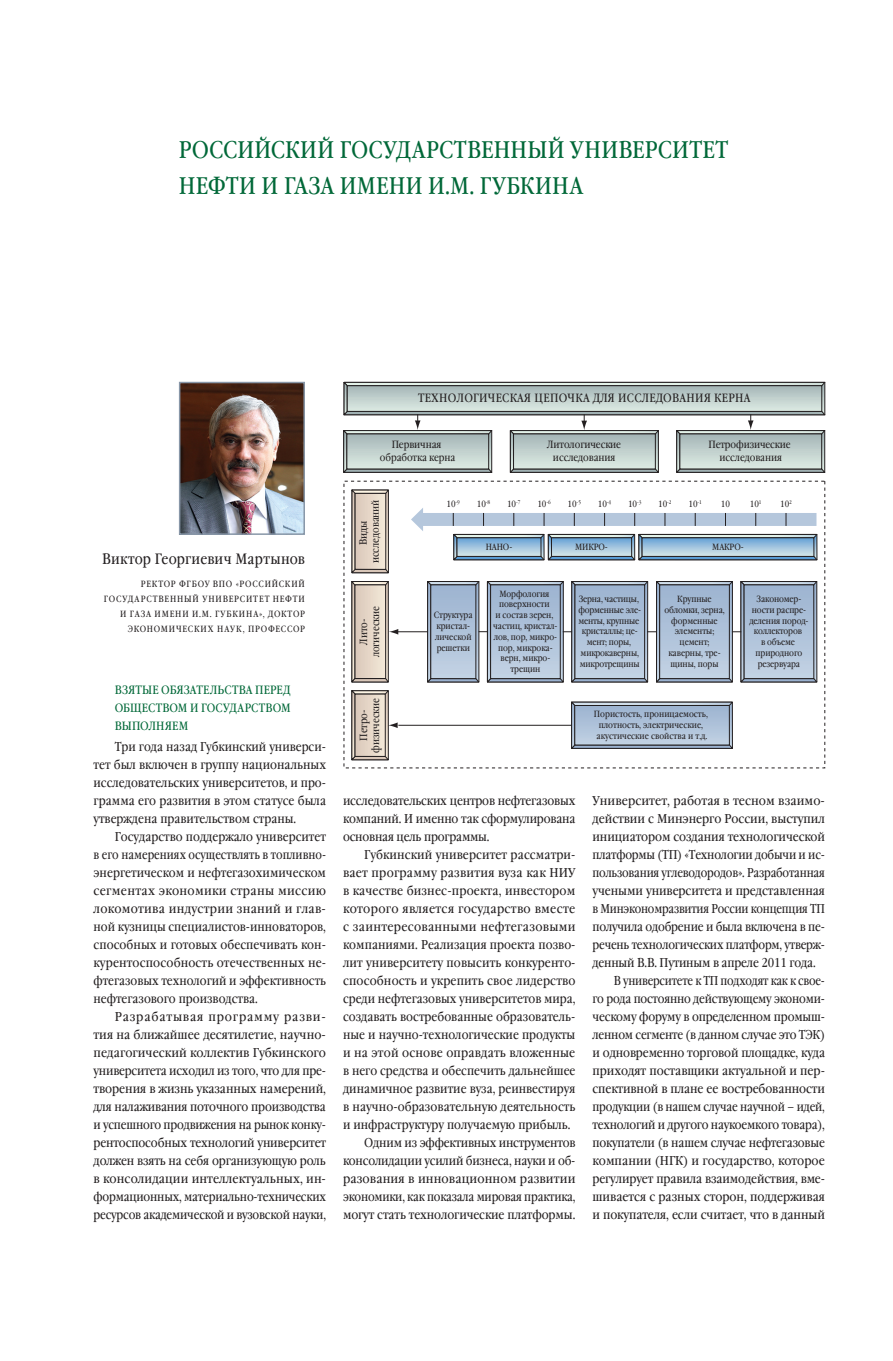
<style>
.page{position:relative;width:893px;height:1361px;background:#fff}
.page>*{position:absolute;margin:0;border:0;box-sizing:border-box;transform-origin:0 0}
.zagolovok_spusk{font:24px/36px "Garamond Book Narrow C";letter-spacing:.01em;color:#006838}
.O9-FIO_3R{font:15px "Garamond Book Narrow C";letter-spacing:.01em;color:#231f20}
.O9-Text{font:12.75px/18px "Garamond Book Narrow C";letter-spacing:-.005em;color:#231f20;text-align:justify}
.O9-Text-2{font:12.75px/18px "Garamond Book Narrow C";letter-spacing:-.005em;color:#231f20;text-align:justify;scale:.96 1}
.O9-Text-3{font:12.75px/18px "Garamond Book Narrow C";letter-spacing:-.005em;color:#231f20;text-align:justify;scale:1.05 1}
.O9-Text-4{font:12.75px/18px "Garamond Book Narrow C";letter-spacing:-.005em;color:#231f20;text-align:justify;scale:1.04 1}
.R-3k-new-Podzag{font:12px/18px "Garamond Book Narrow C";letter-spacing:.015em;color:#006838;text-align:justify}
.t1{font:12px "Garamond Book Narrow C";letter-spacing:.025em;color:#231f20}
.t2{font:10.5px/12.6px "Garamond Book Narrow C";letter-spacing:-.01em;color:#231f20;text-align:center}
.O9-Dolgnost_3R{font:9px/10.8px "Garamond Book Narrow C";letter-spacing:-.01em;color:#231f20;text-align:center}
.O9-Dolgnost_3R-2{font:9px/15px "Garamond Book Narrow C";letter-spacing:.09em;color:#231f20;text-align:right}
</style>
<div class="page">
<img style="left:182px;top:385px;width:120px;height:147px">
<div style="left:179px;top:382px;width:126px;height:153px;border:2px solid #8897a8"></div>
<svg style="left:571px;top:701px;width:162px;height:48px"></svg>
<div style="left:575px;top:705px;width:154px;height:40px;background:linear-gradient(to bottom,#9cb2d0,#c0d1e3)"></div>
<div style="left:574px;top:705px;width:156px;height:40px;border:1px solid #231f20"></div>
<svg style="left:351px;top:489px;width:38px;height:84px"></svg>
<svg style="left:357px;top:495px;width:27px;height:72px"></svg>
<div style="left:355px;top:493px;width:31px;height:76px;border:1px solid #231f20"></div>
<hr style="left:399px;top:725px;width:172px;height:1px;background:#231f20">
<svg style="left:351px;top:690px;width:47px;height:70px"></svg>
<svg style="left:351px;top:581px;width:467px;height:101px"></svg>
<svg style="left:343px;top:381px;width:483px;height:92px"></svg>
<svg style="left:411px;top:508px;width:407px;height:52px"></svg>
<p class="zagolovok_spusk" style="left:179px;top:132px;width:551px">РОССИЙСКИЙ ГОСУДАРСТВЕННЫЙ УНИВЕРСИТЕТ<br>НЕФТИ И ГАЗА ИМЕНИ И.М. ГУБКИНА</p>
<p class="O9-FIO_3R" style="left:102px;top:550px;width:204px">Виктор Георгиевич Мартынов</p>
<p class="O9-Dolgnost_3R-2" style="left:104px;top:577px;width:203px">РЕКТОР ФГБОУ ВПО «РОССИЙСКИЙ ГОСУДАРСТВЕННЫЙ УНИВЕРСИТЕТ НЕФТИ И ГАЗА ИМЕНИ И.М. ГУБКИНА», ДОКТОР ЭКОНОМИЧЕСКИХ НАУК, ПРОФЕССОР</p>
<p class="R-3k-new-Podzag" style="left:115px;top:681px;width:177px">ВЗЯТЫЕ ОБЯЗАТЕЛЬСТВА ПЕРЕД ОБЩЕСТВОМ И ГОСУДАРСТВОМ ВЫПОЛНЯЕМ</p>
<p class="O9-Text" style="left:94px;top:738px;width:234px;text-indent:21px">Три года назад Губкинский универси&shy;тет был включен в группу национальных исследовательских университетов, и про&shy;грамма его развития в этом статусе была утверждена правительством страны.</p>
<p class="O9-Text" style="left:94px;top:828px;width:234px;text-indent:21px">Государство поддержало университет в его намерениях осуществлять в топливно&shy;энергетическом и нефтегазохимическом сегментах экономики страны миссию локомотива индустрии знаний и глав&shy;ной кузницы специалистов-инноваторов, способных и готовых обеспечивать кон&shy;курентоспособность отечественных не&shy;фтегазовых технологий и эффективность нефтегазового производства.</p>
<p class="O9-Text-3" style="left:94px;top:1008px;width:223px;text-indent:21px">Разрабатывая программу разви&shy;тия на ближайшее десятилетие, научно&shy;педагогический коллектив Губкинского университета исходил из того, что для пре&shy;творения в жизнь указанных намерений, для налаживания поточного производства и успешного продвижения на рынок конку&shy;рентоспособных технологий университет должен взять на себя организующую роль в консолидации интеллектуальных, ин&shy;формационных, материально-технических ресурсов академической и вузовской науки,</p>
<p class="t1" style="left:418px;top:391px;width:334px">ТЕХНОЛОГИЧЕСКАЯ ЦЕПОЧКА ДЛЯ ИССЛЕДОВАНИЯ КЕРНА</p>
<p class="t2" style="left:380px;top:438px;width:77px">Первичная обработка керна</p>
<p class="t2" style="left:547px;top:438px;width:75px">Литологические исследования</p>
<p class="t2" style="left:708px;top:438px;width:84px">Петрофизические исследования</p>
<p class="t2" style="left:358px;top:563px;width:65px;line-height:12px;rotate:-90deg">Виды исследований</p>
<p class="t2" style="left:358px;top:657px;width:53px;line-height:12px;rotate:-90deg">Лито&shy;логические</p>
<p class="t2" style="left:369px;top:752px;width:56px;rotate:-90deg">физические</p>
<p class="t2" style="left:357px;top:741px;width:33px;rotate:-90deg">Петро-</p>
<p class="O9-Dolgnost_3R" style="left:447px;top:499px;width:15px">10<sup>-9</sup></p>
<p class="O9-Dolgnost_3R" style="left:477px;top:499px;width:15px">10<sup>-8</sup></p>
<p class="O9-Dolgnost_3R" style="left:507px;top:499px;width:15px">10<sup>-7</sup></p>
<p class="O9-Dolgnost_3R" style="left:537px;top:499px;width:15px">10<sup>-6</sup></p>
<p class="O9-Dolgnost_3R" style="left:568px;top:499px;width:15px">10<sup>-5</sup></p>
<p class="O9-Dolgnost_3R" style="left:598px;top:499px;width:15px">10<sup>-4</sup></p>
<p class="O9-Dolgnost_3R" style="left:628px;top:499px;width:15px">10<sup>-3</sup></p>
<p class="O9-Dolgnost_3R" style="left:658px;top:499px;width:15px">10<sup>-2</sup></p>
<p class="O9-Dolgnost_3R" style="left:688px;top:499px;width:15px">10<sup>-1</sup></p>
<p class="O9-Dolgnost_3R" style="left:721px;top:499px;width:11px">10</p>
<p class="O9-Dolgnost_3R" style="left:750px;top:499px;width:13px">10<sup>1</sup></p>
<p class="O9-Dolgnost_3R" style="left:780px;top:499px;width:13px">10<sup>2</sup></p>
<p class="O9-Dolgnost_3R" style="left:575px;top:541px;width:34px">МИКРО-</p>
<p class="O9-Dolgnost_3R" style="left:712px;top:541px;width:33px">МАКРО-</p>
<p class="O9-Dolgnost_3R" style="left:486px;top:541px;width:28px">НАНО-</p>
<p class="O9-Dolgnost_3R" style="left:434px;top:610px;width:40px;text-align:left">Структура кристал&shy;лической решетки</p>
<p class="O9-Dolgnost_3R" style="left:493px;top:588px;width:66px">Морфология поверхности<br>и состав зерен, частиц, кристал&shy;лов, пор, микро&shy;пор, микрока&shy;верн, микро&shy;трещин</p>
<p class="O9-Dolgnost_3R" style="left:578px;top:594px;width:64px">Зерна, частицы, форменные эле&shy;менты, крупные кристаллы; це&shy;мент; поры, микрокаверны, микротрещины</p>
<p class="O9-Dolgnost_3R" style="left:664px;top:594px;width:62px">Крупные обломки, зерна, форменные элементы; цемент; каверны, тре&shy;щины, поры</p>
<p class="O9-Dolgnost_3R" style="left:749px;top:594px;width:61px">Закономер&shy;ности распре&shy;деления пород&shy;коллекторов<br>в объеме природного резервуара</p>
<p class="O9-Dolgnost_3R" style="left:594px;top:709px;width:115px">Пористость, проницаемость, плотность, электрические,</p>
<p class="O9-Dolgnost_3R" style="left:596px;top:730px;width:112px">акустические свойства и т.д.</p>
<p class="O9-Text" style="left:343px;top:792px;width:234px">исследовательских центров нефтегазовых компаний. И именно так сформулирована основная цель программы.</p>
<p class="O9-Text" style="left:343px;top:846px;width:234px;text-indent:21px">Губкинский университет рассматри&shy;вает программу развития вуза как НИУ в качестве бизнес-проекта, инвестором которого является государство вместе с заинтересованными нефтегазовыми компаниями. Реализация проекта позво&shy;лит университету повысить конкуренто&shy;способность и укрепить свое лидерство среди нефтегазовых университетов мира, создавать востребованные образователь&shy;ные и научно-технологические продукты и на этой основе оправдать вложенные в него средства и обеспечить дальнейшее динамичное развитие вуза, реинвестируя в научно-образовательную деятельность и инфраструктуру получаемую прибыль.</p>
<p class="O9-Text" style="left:343px;top:1134px;width:234px;text-indent:21px">Одним из эффективных инструментов консолидации усилий бизнеса, науки и об&shy;разования в инновационном развитии экономики, как показала мировая практика, могут стать технологические платформы.</p>
<p class="O9-Text-4" style="left:592px;top:792px;width:225px">Университет, работая в тесном взаимо&shy;действии с Минэнерго России, выступил инициатором создания технологической платформы (ТП) «Технологии добычи и ис&shy;пользования углеводородов». Разработанная учеными университета и представленная в Минэкономразвития России концепция ТП получила одобрение и была включена в пе&shy;речень технологических платформ, утверж&shy;денный В.В. Путиным в апреле 2011 года.</p>
<p class="O9-Text-2" style="left:592px;top:972px;width:244px;text-indent:21px">В университете к ТП подходят как к свое&shy;го рода постоянно действующему экономи&shy;ческому форуму в определенном промыш&shy;ленном сегменте (в данном случае это ТЭК) и одновременно торговой площадке, куда приходят поставщики актуальной и пер&shy;спективной в плане ее востребованности продукции (в нашем случае научной – идей, технологий и другого наукоемкого товара), покупатели (в нашем случае нефтегазовые компании (НГК) и государство, которое регулирует правила взаимодействия, вме&shy;шивается с разных сторон, поддерживая и покупателя, если считает, что в данный</p>
</div>
